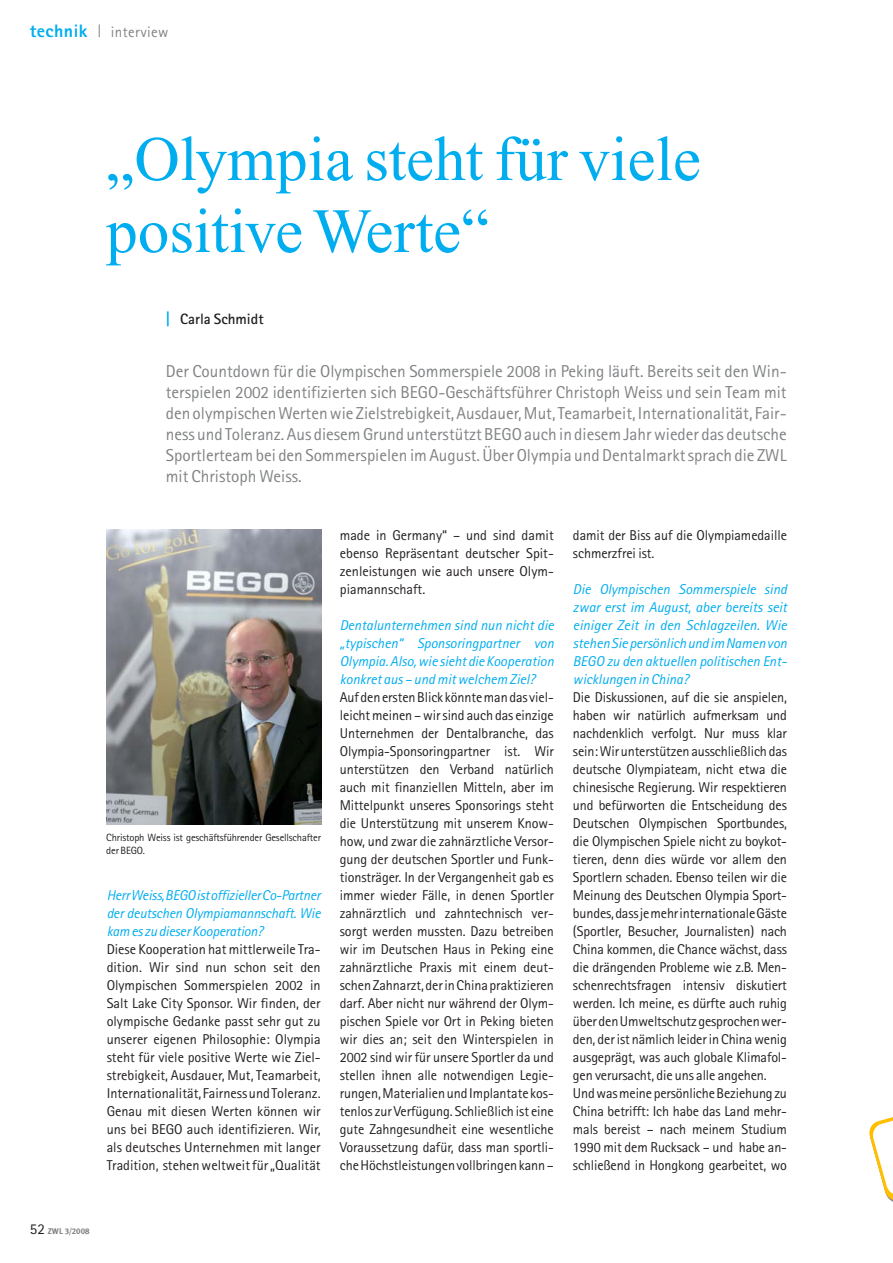
<style>
.page{position:relative;width:893px;height:1263px;background:#fff}
.page>*{position:absolute;margin:0;border:0;box-sizing:border-box;transform-origin:0 0}
.t1{font:63px/72px "Times New Roman";color:#00adef}
.t2{font:800 18px "Rotis Sans Serif";letter-spacing:.025em;color:#00adef}
.t3{font:17.25px/21px "Rotis Sans Serif";color:#808284;text-align:justify}
.t4{font:700 15px "Rotis Sans Serif";color:#231f20}
.t5{font:15px "Rotis Sans Serif";letter-spacing:.025em;color:#808284}
.t6{font:14.25px/18px "Rotis Sans Serif";letter-spacing:-.01em;color:#231f20;text-align:justify}
.t7{font:italic 14.25px/18px "Rotis Sans Serif";color:#00adef;text-align:justify}
.t8{font:10.5px/13.5px "Rotis Sans Serif";letter-spacing:-.015em;color:#231f20}
.t9{font:8.25px "Meta Bold Caps";color:#808284}
.s1{font-size:16.5px;color:#00adef}
.s2{font-family:"Rotis Sans Serif";font-size:15px;color:#231f20}
.s3{font-family:"Meta";font-weight:700}
</style>
<div class="page">
<svg style="left:869px;top:1117px;width:24px;height:85px"></svg>
<svg style="left:99px;top:24px;width:1px;height:13px"></svg>
<img style="left:106px;top:529px;width:215px;height:296px">
<p class="t2" style="left:30px;top:25px;width:59px">technik</p>
<p class="t5" style="left:111px;top:27px;width:59px">interview</p>
<h1 class="t1" style="left:106px;top:129px;width:596px">„Olympia steht für viele positive Werte“</h1>
<p class="t4" style="left:166px;top:314px;width:99px"><span class="s1">|</span> Carla Schmidt</p>
<p class="t3" style="left:166px;top:362px;width:622px">Der Countdown für die Olympischen Sommerspiele 2008 in Peking läuft. Bereits seit den Win&shy;terspielen 2002 identifizierten sich BEGO-Geschäftsführer Christoph Weiss und sein Team mit den olympischen Werten wie Zielstrebigkeit, Ausdauer, Mut, Teamarbeit, Internationalität, Fair&shy;ness und Toleranz. Aus diesem Grund unterstützt BEGO auch in diesem Jahr wieder das deutsche Sportlerteam bei den Sommerspielen im August. Über Olympia und Dentalmarkt sprach die ZWL mit Christoph Weiss.</p>
<p class="t8" style="left:106px;top:832px;width:216px">Christoph Weiss ist geschäftsführender Gesellschafter der BEGO.</p>
<p class="t7" style="left:107px;top:888px;width:215px">Herr Weiss, BEGO ist offizieller Co-Partner der deutschen Olympiamannschaft. Wie kam es zu dieser Kooperation?</p>
<p class="t6" style="left:107px;top:942px;width:216px">Diese Kooperation hat mittlerweile Tra&shy;dition. Wir sind nun schon seit den Olympischen Sommerspielen 2002 in Salt Lake City Sponsor. Wir finden, der olympische Gedanke passt sehr gut zu unserer eigenen Philosophie: Olympia steht für viele positive Werte wie Ziel&shy;strebigkeit, Ausdauer, Mut, Teamarbeit, Internationalität, Fairness und Toleranz.<br>Genau mit diesen Werten können wir uns bei BEGO auch identifizieren. Wir, als deutsches Unternehmen mit langer Tradition, stehen weltweit für „Qualität</p>
<p class="t6" style="left:340px;top:528px;width:216px">made in Germany“ – und sind damit ebenso Repräsentant deutscher Spit&shy;zenleistungen wie auch unsere Olym&shy;piamannschaft.</p>
<p class="t7" style="left:340px;top:618px;width:215px">Dentalunternehmen sind nun nicht die „typischen“ Sponsoringpartner von Olympia. Also, wie sieht die Kooperation konkret aus – und mit welchem Ziel?</p>
<p class="t6" style="left:340px;top:690px;width:216px">Auf den ersten Blick könnte man das viel&shy;leicht meinen – wir sind auch das einzige Unternehmen der Dentalbranche, das Olympia-Sponsoringpartner ist. Wir unterstützen den Verband natürlich auch mit finanziellen Mitteln, aber im Mittelpunkt unseres Sponsorings steht die Unterstützung mit unserem Know&shy;how, und zwar die zahnärztliche Versor&shy;gung der deutschen Sportler und Funk&shy;tionsträger. In der Vergangenheit gab es immer wieder Fälle, in denen Sportler zahnärztlich und zahntechnisch ver&shy;sorgt werden mussten. Dazu betreiben wir im Deutschen Haus in Peking eine zahnärztliche Praxis mit einem deut&shy;schen Zahnarzt, der in China praktizieren darf. Aber nicht nur während der Olym&shy;pischen Spiele vor Ort in Peking bieten wir dies an; seit den Winterspielen in 2002 sind wir für unsere Sportler da und stellen ihnen alle notwendigen Legie&shy;rungen, Materialien und Implantate kos&shy;tenlos zur Verfügung. Schließlich ist eine gute Zahngesundheit eine wesentliche Voraussetzung dafür, dass man sportli&shy;che Höchstleistungen vollbringen kann –</p>
<p class="t6" style="left:573px;top:528px;width:215px">damit der Biss auf die Olympiamedaille schmerzfrei ist.</p>
<p class="t7" style="left:573px;top:582px;width:216px">Die Olympischen Sommerspiele sind zwar erst im August, aber bereits seit einiger Zeit in den Schlagzeilen. Wie stehen Sie persönlich und im Namen von BEGO zu den aktuellen politischen Ent&shy;wicklungen in China?</p>
<p class="t6" style="left:573px;top:690px;width:216px;text-align:left">Die Diskussionen, auf die sie anspielen, haben wir natürlich aufmerksam und nachdenklich verfolgt. Nur muss klar sein: Wir unterstützen ausschließlich das deutsche Olympiateam, nicht etwa die chinesische Regierung. Wir respektieren und befürworten die Entscheidung des Deutschen Olympischen Sportbundes, die Olympischen Spiele nicht zu boykot&shy;tieren, denn dies würde vor allem den Sportlern schaden. Ebenso teilen wir die Meinung des Deutschen Olympia Sport&shy;bundes, dass je mehr internationale Gäste (Sportler, Besucher, Journalisten) nach China kommen, die Chance wächst, dass die drängenden Probleme wie z.B. Men&shy;schenrechtsfragen intensiv diskutiert werden. Ich meine, es dürfte auch ruhig über den Umweltschutz gesprochen wer&shy;den, der ist nämlich leider in China wenig ausgeprägt, was auch globale Klimafol&shy;gen verursacht, die uns alle angehen.<br>Und was meine persönliche Beziehung zu China betrifft: Ich habe das Land mehr&shy;mals bereist – nach meinem Studium 1990 mit dem Rucksack – und habe an&shy;schließend in Hongkong gearbeitet, wo</p>
<p class="t9" style="left:30px;top:1226px;width:61px"><span class="s2">52</span> <span class="s3">ZWL</span> 3/2008</p>
</div>
